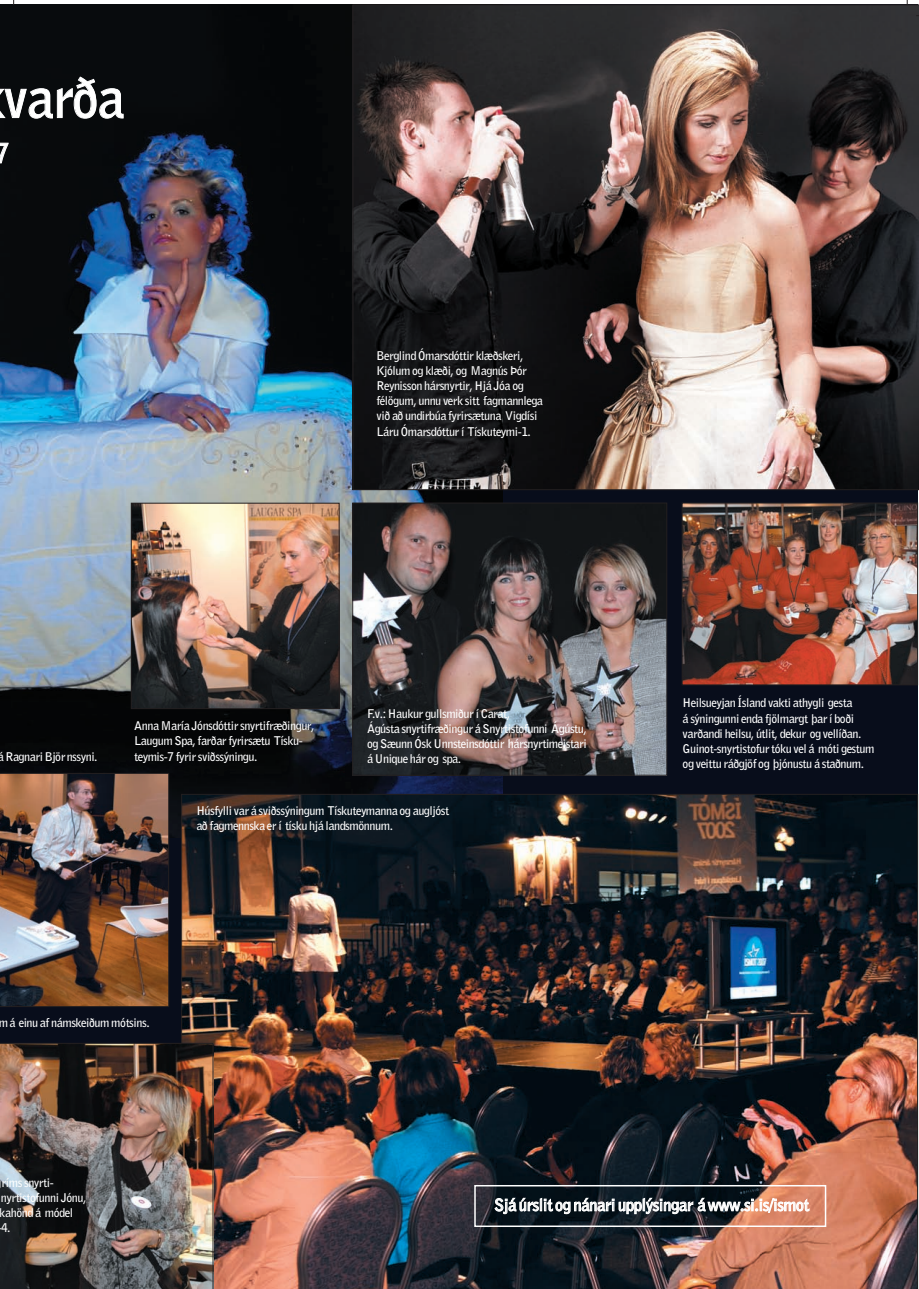
<style>
.page{position:relative;width:919px;height:1289px;background:#fff}
.page>*{position:absolute;margin:0;border:0;box-sizing:border-box;transform-origin:0 0}
.t1{font:700 54px "Bell Gothic BT";letter-spacing:-.02em;color:#fff}
.t2{font:700 27px "Bell Gothic BT";color:#fff}
.t3{font:700 16.5px "Bell Gothic BT";letter-spacing:-.02em;color:#fff}
.t4{font:700 12px/15.1px "Bell Gothic BT";letter-spacing:-.035em;color:#fff}
</style>
<div class="page">
<svg style="left:859px;top:0;width:59px;height:5px"></svg>
<div style="left:0;top:5px;width:917px;height:1283px;background:#080d1b"></div>
<img style="left:0;top:5px;width:502px;height:827px">
<img style="left:353px;top:5px;width:565px;height:485px">
<img style="left:181px;top:794px;width:736px;height:494px">
<img style="left:354px;top:505px;width:311px;height:268px">
<div style="left:352px;top:503px;width:315px;height:272px;border:1px solid #231f20"></div>
<img style="left:169px;top:505px;width:168px;height:201px">
<div style="left:131px;top:503px;width:208px;height:205px;border:1px solid #231f20"></div>
<img style="left:684px;top:505px;width:231px;height:178px">
<div style="left:682px;top:503px;width:235px;height:182px;border:1px solid #231f20"></div>
<img style="left:0;top:1043px;width:213px;height:245px">
<img style="left:0;top:15px;width:169px;height:1264px">
<div style="left:474px;top:1184px;width:352px;height:42px;border:2px solid #fff"></div>
<svg style="left:494px;top:1197px;width:315px;height:17px"></svg>
<svg style="left:878px;top:24px;width:5px;height:8px"></svg>
<h1 class="t1" style="left:4px;top:64px;width:122px">varða</h1>
<h2 class="t2" style="left:-5px;top:136px;width:17px">7</h2>
<p class="t4" style="left:376px;top:349px;width:168px">Berglind Ómarsdóttir klæðskeri, Kjólum og klæði, og Magnús Þór Reynisson hársnyrtir, Hjá Jóa og félögum, unnu verk sitt fagmannlega við að undirbúa fyrirsætuna Vigdísi Láru Ómarsdóttur í Tískuteymi-1.</p>
<p class="t4" style="left:-2px;top:750px;width:101px">á Ragnari Björnssyni.</p>
<p class="t4" style="left:134px;top:719px;width:182px">Anna María Jónsdóttir snyrtifræðingur,<br>Laugum Spa, farðar fyrirsætu Tísku&shy;teymis-7 fyrir sviðssýningu.</p>
<p class="t4" style="left:367px;top:707px;width:221px">F.v.: Haukur gullsmiður í Carat,<br>Ágústa snyrtifræðingur á Snyrtistofunni Ágústu, og Sæunn Ósk Unnsteinsdóttir hársnyrtimeistari á Unique hár og spa.</p>
<p class="t4" style="left:196px;top:804px;width:254px">Húsfylli var á sviðssýningum Tískuteymanna og augljóst að fagmennska er í tísku hjá landsmönnum.</p>
<p class="t4" style="left:-2px;top:1016px;width:153px">m á einu af námskeiðum mótsins.</p>
<p class="t4" style="left:682px;top:696px;width:193px">Heilsueyjan Ísland vakti athygli gesta<br>á sýningunni enda fjölmargt þar í boði varðandi heilsu, útlit, dekur og vellíðan.<br>Guinot-snyrtistofur tóku vel á móti gestum og veittu ráðgjöf og þjónustu á staðnum.</p>
<p class="t4" style="left:0;top:1176px;width:88px">ríms snyrti&shy;nyrtistofunni Jónu, kahönd á módel<br>4.</p>
<h3 class="t3" style="left:494px;top:1194px;width:316px">Sjá úrslit og nánari upplýsingar á www.si.is/ismot</h3>
</div>
